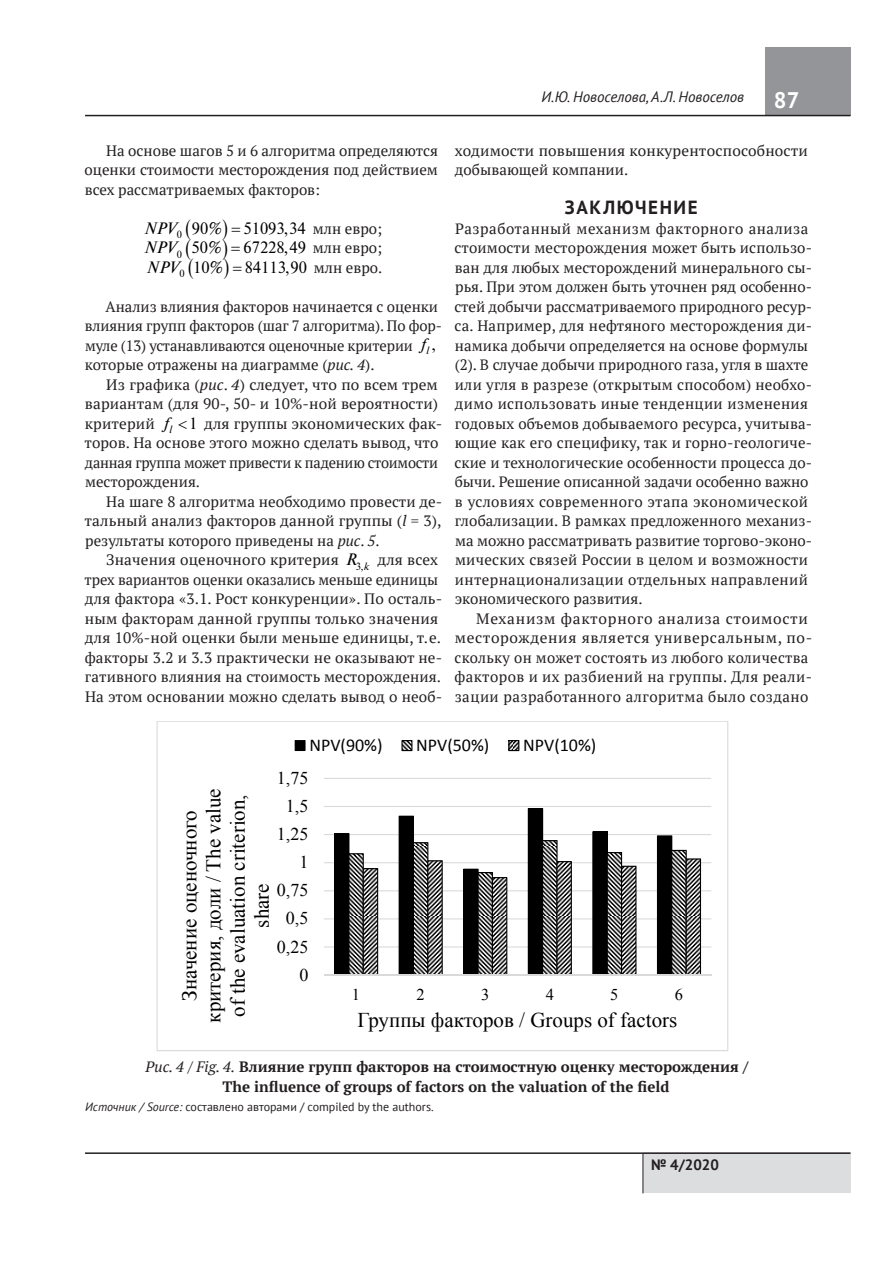
<style>
.page{position:relative;width:893px;height:1263px;background:#fff}
.page>*{position:absolute;margin:0;border:0;box-sizing:border-box;transform-origin:0 0}
.t1{font:700 22.5px "PT Sans";color:#fff}
.t2{font:21px/24.2px "Times New Roman";color:#000;text-align:center}
.t3{font:700 18.9px "PT Sans";letter-spacing:.08em;color:#231f20}
.t4{font:18px "Times New Roman";color:#000}
.t5{font:18px "Calibri";color:#000}
.t6{font:16.5px "Newton C";color:#000}
.t7{font:italic 16.5px "Newton C";letter-spacing:-.005em;color:#000}
.t8{font:16.5px "Times New Roman";color:#000}
.t9{font:15px/19.5px "PT Serif";letter-spacing:.01em;color:#231f20;text-align:justify}
.t10{font:15px/19.5px "PT Serif";letter-spacing:.03em;color:#231f20}
.t11{font:700 15px/19.5px "PT Serif";color:#231f20;text-align:center}
.t12{font:italic 15px "PT Sans";color:#231f20}
.t13{font:700 15px "PT Sans";color:#231f20}
.t14{font:12px "PT Sans";color:#231f20}
.t15{font:italic 10.5px "Newton C";color:#000}
.s1{font-style:normal}
.s2{font-family:"PT Serif";font-size:15px;color:#231f20}
.s3{font-family:"Newton C";font-size:16.5px;color:#000}
.s4{font-family:"Newton C";font-style:italic;font-size:16.5px;color:#000}
.s5{font-style:italic}
.s6{font-weight:400;font-style:italic}
</style>
<div class="page">
<div style="left:765px;top:48px;width:85px;height:68px;background:#939598"></div>
<div style="left:643px;top:1152px;width:207px;height:41px;background:#dcdddf"></div>
<hr style="left:643px;top:1153px;width:1px;height:40px;background:#231f20">
<hr style="left:85px;top:1152px;width:765px;height:2px;background:#231f20">
<hr style="left:85px;top:115px;width:765px;height:1px;background:#231f20">
<svg style="left:157px;top:721px;width:571px;height:330px"></svg>
<p class="t12" style="left:541px;top:87px;width:204px">И.Ю. Новоселова, А.Л. Новоселов</p>
<h1 class="t1" style="left:774px;top:85px;width:27px">87</h1>
<p class="t9" style="left:85px;top:140px;width:355px;text-indent:22px">На основе шагов 5 и 6 алгоритма определяются оценки стоимости месторождения под действием всех рассматриваемых факторов:</p>
<p class="t7" style="left:144px;top:219px;width:80px">NPV<sub>0</sub> <span class="s1">90%</span></p>
<p class="t6" style="left:243px;top:219px;width:140px">51093,34 <span class="s2">млн евро;</span></p>
<p class="t7" style="left:144px;top:238px;width:80px">NPV<sub>0</sub> <span class="s1">50%</span></p>
<p class="t6" style="left:243px;top:238px;width:140px">67228,49 <span class="s2">млн евро;</span></p>
<p class="t7" style="left:146px;top:258px;width:79px">NPV<sub>0</sub> <span class="s1">10%</span></p>
<p class="t6" style="left:245px;top:258px;width:139px">84113,90 <span class="s2">млн евро.</span></p>
<p class="t9" style="left:85px;top:296px;width:359px;text-align:left;text-indent:21px">Анализ влияния факторов начинается с оценки влияния групп факторов (шаг 7 алгоритма). По фор&shy;муле (13) устанавливаются оценочные критерии <span class="s3">,</span><sub>l</sub><span class="s4">f </span>которые отражены на диаграмме (<span class="s5">рис. 4</span>).</p>
<p class="t9" style="left:85px;top:374px;width:355px;text-indent:21px">Из графика (<span class="s5">рис</span>. <span class="s5">4</span>) следует, что по всем трем вариантам (для 90-, 50- и 10%-ной вероятности) критерий</p>
<p class="t15" style="left:164px;top:424px;width:9px">l<sup>f</sup></p>
<p class="t9" style="left:85px;top:433px;width:355px">торов. На основе этого можно сделать вывод, что данная группа может привести к падению стоимости месторождения.</p>
<p class="t9" style="left:85px;top:491px;width:359px;text-indent:22px">На шаге 8 алгоритма необходимо провести де&shy;тальный анализ факторов данной группы (<span class="s5">l</span> = 3), результаты которого приведены на <span class="s5">рис</span>. <span class="s5">5</span>.</p>
<p class="t9" style="left:85px;top:550px;width:359px;text-align:left;text-indent:22px">Значения оценочного критерия <span class="s4">R</span><sub>3,</sub><sub>k</sub> для всех трех вариантов оценки оказались меньше единицы для фактора «3.1. Рост конкуренции». По осталь&shy;ным факторам данной группы только значения для 10%-ной оценки были меньше единицы, т.е. факторы 3.2 и 3.3 практически не оказывают не&shy;гативного влияния на стоимость месторождения.<br>На этом основании можно сделать вывод о необ-</p>
<p class="t9" style="left:189px;top:413px;width:255px"><span class="s3">1</span> для группы экономических фак-</p>
<p class="t9" style="left:455px;top:140px;width:355px">ходимости повышения конкурентоспособности добывающей компании.</p>
<p class="t3" style="left:565px;top:195px;width:134px">ЗАКЛЮЧЕНИЕ</p>
<p class="t9" style="left:454px;top:218px;width:359px;text-align:left">Разработанный механизм факторного анализа стоимости месторождения может быть использо&shy;ван для любых месторождений минерального сы&shy;рья. При этом должен быть уточнен ряд особенно&shy;стей добычи рассматриваемого природного ресур&shy;са. Например, для нефтяного месторождения ди&shy;намика добычи определяется на основе формулы (2). В случае добычи природного газа, угля в шахте или угля в разрезе (открытым способом) необхо&shy;димо использовать иные тенденции изменения годовых объемов добываемого ресурса, учитыва&shy;ющие как его специфику, так и горно-геологиче&shy;ские и технологические особенности процесса до&shy;бычи. Решение описанной задачи особенно важно в условиях современного этапа экономической глобализации. В рамках предложенного механиз&shy;ма можно рассматривать развитие торгово-эконо&shy;мических связей России в целом и возможности интернационализации отдельных направлений экономического развития.</p>
<p class="t10" style="left:454px;top:608px;width:359px;text-indent:22px">Механизм факторного анализа стоимости месторождения является универсальным, по&shy;скольку он может состоять из любого количества факторов и их разбиений на группы. Для реали&shy;зации разработанного алгоритма было создано</p>
<h2 class="t2" style="left:201px;top:1023px;width:236px;rotate:-90deg">критерия, доли / The value of the evaluation criterion, share</h2>
<h2 class="t2" style="left:177px;top:1001px;width:192px;rotate:-90deg">Значение оценочного</h2>
<p class="t5" style="left:309px;top:733px;width:75px">NPV(90%)</p>
<p class="t5" style="left:416px;top:733px;width:75px">NPV(50%)</p>
<p class="t5" style="left:523px;top:733px;width:75px">NPV(10%)</p>
<p class="t4" style="left:277px;top:765px;width:33px">1,75</p>
<p class="t4" style="left:286px;top:793px;width:24px">1,5</p>
<p class="t4" style="left:277px;top:821px;width:33px">1,25</p>
<p class="t4" style="left:299px;top:849px;width:10px">1</p>
<p class="t4" style="left:277px;top:878px;width:33px">0,75</p>
<p class="t4" style="left:286px;top:906px;width:24px">0,5</p>
<p class="t4" style="left:277px;top:934px;width:33px">0,25</p>
<p class="t4" style="left:299px;top:962px;width:10px">0</p>
<p class="t8" style="left:352px;top:982px;width:10px">1</p>
<p class="t8" style="left:416px;top:982px;width:10px">2</p>
<p class="t8" style="left:481px;top:982px;width:10px">3</p>
<p class="t8" style="left:546px;top:982px;width:10px">4</p>
<p class="t8" style="left:610px;top:982px;width:10px">5</p>
<p class="t8" style="left:675px;top:982px;width:10px">6</p>
<h2 class="t2" style="left:358px;top:1007px;width:321px">Группы факторов / Groups of factors</h2>
<p class="t11" style="left:146px;top:1057px;width:604px"><span class="s6">Рис. 4 / Fig. 4.</span> Влияние групп факторов на стоимостную оценку месторождения /<br>The influence of groups of factors on the valuation of the field</p>
<p class="t14" style="left:85px;top:1099px;width:350px"><span class="s5">Источник / Source:</span> составлено авторами / compiled by the authors.</p>
<p class="t13" style="left:651px;top:1154px;width:69px">№ 4/2020</p>
</div>
